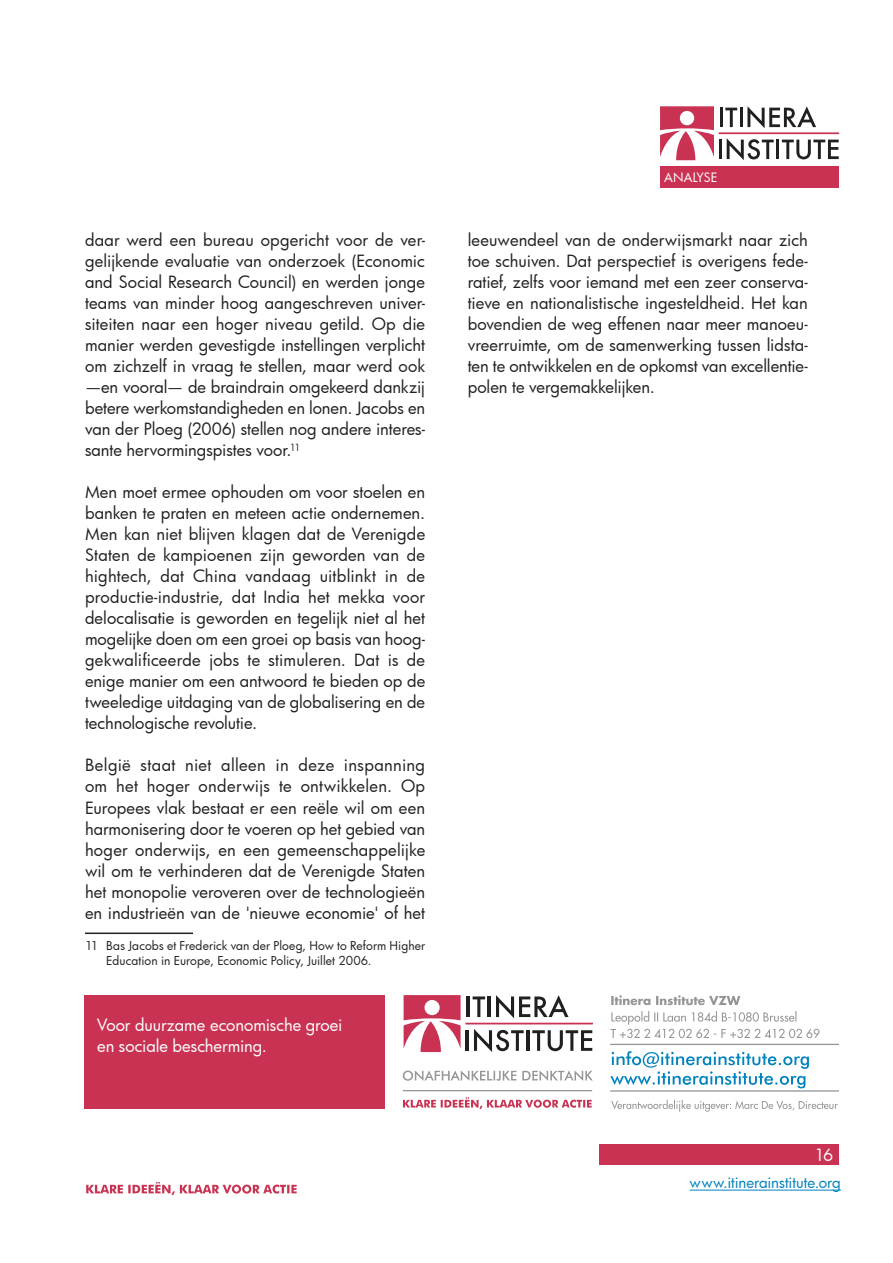
<style>
.page{position:relative;width:893px;height:1263px;background:#fff}
.page>*{position:absolute;margin:0;border:0;box-sizing:border-box;transform-origin:0 0}
.t1{font:16.5px/21px "Futura";letter-spacing:-.005em;color:#221f1f;text-align:justify}
.t2{font:16.5px/21px "Futura";letter-spacing:-.005em;color:#fff}
.t3{font:15px "Futura";color:#0082bf}
.t4{font:12.6px "Futura";letter-spacing:-.005em;color:#fff}
.t5{font:12px/15px "Futura";letter-spacing:.005em;color:#221f1f}
</style>
<div class="page">
<div style="left:599px;top:1144px;width:240px;height:21px;background:#c93252"></div>
<hr style="left:690px;top:1189px;width:151px;height:1px;background:#0082bf">
<svg style="left:86px;top:1182px;width:211px;height:13px"></svg>
<svg style="left:660px;top:106px;width:54px;height:54px"></svg>
<hr style="left:720px;top:108px;width:3px;height:19px;background:#221f1f">
<svg style="left:725px;top:108px;width:12px;height:19px"></svg>
<hr style="left:740px;top:108px;width:3px;height:19px;background:#221f1f">
<svg style="left:747px;top:106px;width:69px;height:22px"></svg>
<hr style="left:719px;top:140px;width:3px;height:19px;background:#221f1f">
<svg style="left:727px;top:138px;width:47px;height:22px"></svg>
<hr style="left:776px;top:140px;width:3px;height:19px;background:#221f1f">
<svg style="left:782px;top:140px;width:57px;height:19px"></svg>
<hr style="left:719px;top:133px;width:120px;height:1px;background:#c93252">
<div style="left:660px;top:166px;width:179px;height:22px;background:#c93252"></div>
<div style="left:84px;top:995px;width:300px;height:114px;background:#c93252"></div>
<hr style="left:610px;top:1090px;width:229px;height:1px;background:#939597">
<hr style="left:610px;top:1044px;width:229px;height:1px;background:#939597">
<svg style="left:611px;top:1100px;width:227px;height:12px"></svg>
<svg style="left:610px;top:1051px;width:199px;height:37px"></svg>
<svg style="left:610px;top:1011px;width:209px;height:27px"></svg>
<svg style="left:611px;top:995px;width:129px;height:10px"></svg>
<svg style="left:404px;top:995px;width:57px;height:57px"></svg>
<hr style="left:467px;top:996px;width:3px;height:21px;background:#221f1f">
<svg style="left:473px;top:996px;width:12px;height:21px"></svg>
<hr style="left:488px;top:996px;width:3px;height:21px;background:#221f1f">
<svg style="left:496px;top:995px;width:72px;height:23px"></svg>
<hr style="left:466px;top:1030px;width:3px;height:21px;background:#221f1f">
<svg style="left:474px;top:1029px;width:50px;height:23px"></svg>
<hr style="left:526px;top:1030px;width:3px;height:21px;background:#221f1f">
<svg style="left:532px;top:1030px;width:60px;height:21px"></svg>
<div style="left:466px;top:1023px;width:127px;height:1px;border:1px solid #c93252"></div>
<hr style="left:403px;top:1090px;width:189px;height:1px;background:#939597">
<svg style="left:403px;top:1070px;width:190px;height:11px"></svg>
<svg style="left:403px;top:1097px;width:189px;height:12px"></svg>
<hr style="left:85px;top:932px;width:108px;height:2px;background:#221f1f">
<p class="t1" style="left:85px;top:231px;width:342px">daar werd een bureau opgericht voor de ver&shy;gelijkende evaluatie van onderzoek (Economic and Social Research Council) en werden jonge teams van minder hoog aangeschreven univer&shy;siteiten naar een hoger niveau getild. Op die manier werden gevestigde instellingen verplicht om zichzelf in vraag te stellen, maar werd ook —en vooral— de braindrain omgekeerd dankzij betere werkomstandigheden en lonen. Jacobs en van der Ploeg (2006) stellen nog andere interes&shy;sante hervormingspistes voor.<sup>11</sup></p>
<p class="t1" style="left:85px;top:483px;width:342px">Men moet ermee ophouden om voor stoelen en banken te praten en meteen actie ondernemen.<br>Men kan niet blijven klagen dat de Verenigde Staten de kampioenen zijn geworden van de hightech, dat China vandaag uitblinkt in de productie-industrie, dat India het mekka voor delocalisatie is geworden en tegelijk niet al het mogelijke doen om een groei op basis van hoog&shy;gekwalificeerde jobs te stimuleren. Dat is de enige manier om een antwoord te bieden op de tweeledige uitdaging van de globalisering en de technologische revolutie.</p>
<p class="t1" style="left:85px;top:756px;width:342px">België staat niet alleen in deze inspanning om het hoger onderwijs te ontwikkelen. Op Europees vlak bestaat er een reële wil om een harmonisering door te voeren op het gebied van hoger onderwijs, en een gemeenschappelijke wil om te verhinderen dat de Verenigde Staten het monopolie veroveren over de technologieën en industrieën van de 'nieuwe economie' of het</p>
<p class="t5" style="left:106px;top:939px;width:320px;text-indent:-21px">11 Bas Jacobs et Frederick van der Ploeg, How to Reform Higher<br>Education in Europe, Economic Policy, Juillet 2006.</p>
<p class="t2" style="left:97px;top:1016px;width:247px">Voor duurzame economische groei en sociale bescherming.</p>
<p class="t4" style="left:664px;top:171px;width:55px">ANALYSE</p>
<p class="t1" style="left:468px;top:231px;width:342px">leeuwendeel van de onderwijsmarkt naar zich toe schuiven. Dat perspectief is overigens fede&shy;ratief, zelfs voor iemand met een zeer conserva&shy;tieve en nationalistische ingesteldheid. Het kan bovendien de weg effenen naar meer manoeu&shy;vreerruimte, om de samenwerking tussen lidsta&shy;ten te ontwikkelen en de opkomst van excellentie&shy;polen te vergemakkelijken.</p>
<p class="t2" style="left:814px;top:1145px;width:20px">16</p>
<p class="t3" style="left:690px;top:1175px;width:153px">www.itinerainstitute.org</p>
</div>
